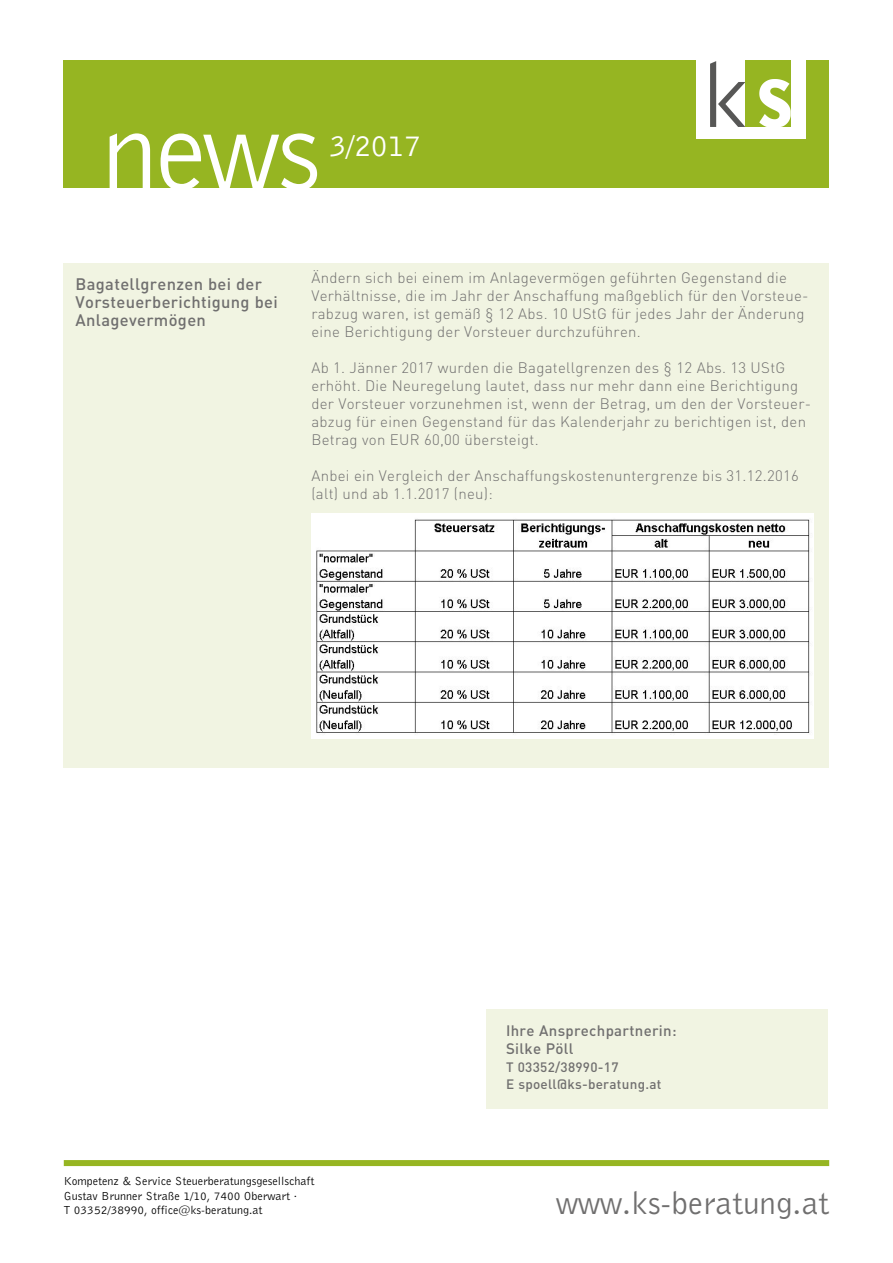
<style>
.page{position:relative;width:893px;height:1263px;background:#fff}
.page>*{position:absolute;margin:0;border:0;box-sizing:border-box;transform-origin:0 0}
.t1{font:114px "Bell Gothic BT";color:#fff}
.t2{font:33px "Bell Gothic BT";color:#706f6f}
.t3{font:31.5px "Bell Gothic BT";color:#fff}
.t4{font:500 16.5px/18px "DIN";letter-spacing:.02em;color:#706f6f}
.t5{font:300 15px/18px "DIN";letter-spacing:.02em;color:#706f6f}
.t6{font:500 15px/18px "DIN";letter-spacing:.02em;color:#706f6f}
.t7{font:500 13.5px/16.2px "DIN";letter-spacing:.02em;color:#706f6f}
.t8{font:12px/14.4px "Bell Gothic BT";color:#000}
</style>
<div class="page">
<div style="left:64px;top:60px;width:765px;height:127px;background:#96b522"></div>
<div style="left:64px;top:1160px;width:765px;height:6px;background:#96b522"></div>
<div style="left:697px;top:53px;width:109px;height:86px;background:#fff"></div>
<svg style="left:710px;top:61px;width:35px;height:66px"></svg>
<div style="left:746px;top:61px;width:45px;height:66px;background:#96b522"></div>
<svg style="left:759px;top:79px;width:32px;height:48px"></svg>
<div style="left:486px;top:1009px;width:341px;height:99px;background:#f1f4e2"></div>
<div style="left:63px;top:263px;width:765px;height:505px;background:#f1f4e2"></div>
<img style="left:311px;top:514px;width:502px;height:224px">
<h1 class="t1" style="left:101px;top:81px;width:221px">news</h1>
<h3 class="t3" style="left:329px;top:126px;width:94px">3/2017</h3>
<p class="t4" style="left:76px;top:275px;width:204px">Bagatellgrenzen bei der<br>Vorsteuerberichtigung bei<br>Anlagevermögen</p>
<p class="t5" style="left:311px;top:268px;width:499px">Ändern sich bei einem im Anlagevermögen geführten Gegenstand die Verhältnisse, die im Jahr der Anschaffung maßgeblich für den Vorsteue&shy;rabzug waren, ist gemäß § 12 Abs. 10 UStG für jedes Jahr der Änderung eine Berichtigung der Vorsteuer durchzuführen.</p>
<p class="t5" style="left:311px;top:358px;width:501px">Ab 1. Jänner 2017 wurden die Bagatellgrenzen des § 12 Abs. 13 UStG erhöht. Die Neuregelung lautet, dass nur mehr dann eine Berichtigung der Vorsteuer vorzunehmen ist, wenn der Betrag, um den der Vorsteuer&shy;abzug für einen Gegenstand für das Kalenderjahr zu berichtigen ist, den Betrag von EUR 60,00 übersteigt.</p>
<p class="t5" style="left:311px;top:466px;width:489px">Anbei ein Vergleich der Anschaffungskostenuntergrenze bis 31.12.2016 (alt) und ab 1.1.2017 (neu):</p>
<p class="t6" style="left:506px;top:1021px;width:172px">Ihre Ansprechpartnerin:<br>Silke Pöll</p>
<p class="t7" style="left:506px;top:1059px;width:157px">T 03352/38990-17<br>E spoell@ks-beratung.at</p>
<p class="t8" style="left:64px;top:1174px;width:252px">Kompetenz &amp; Service Steuerberatungsgesellschaft<br>Gustav Brunner Straße 1/10, 7400 Oberwart ·<br>T 03352/38990, office@ks-beratung.at</p>
<h2 class="t2" style="left:556px;top:1183px;width:275px">www.ks-beratung.at</h2>
</div>
